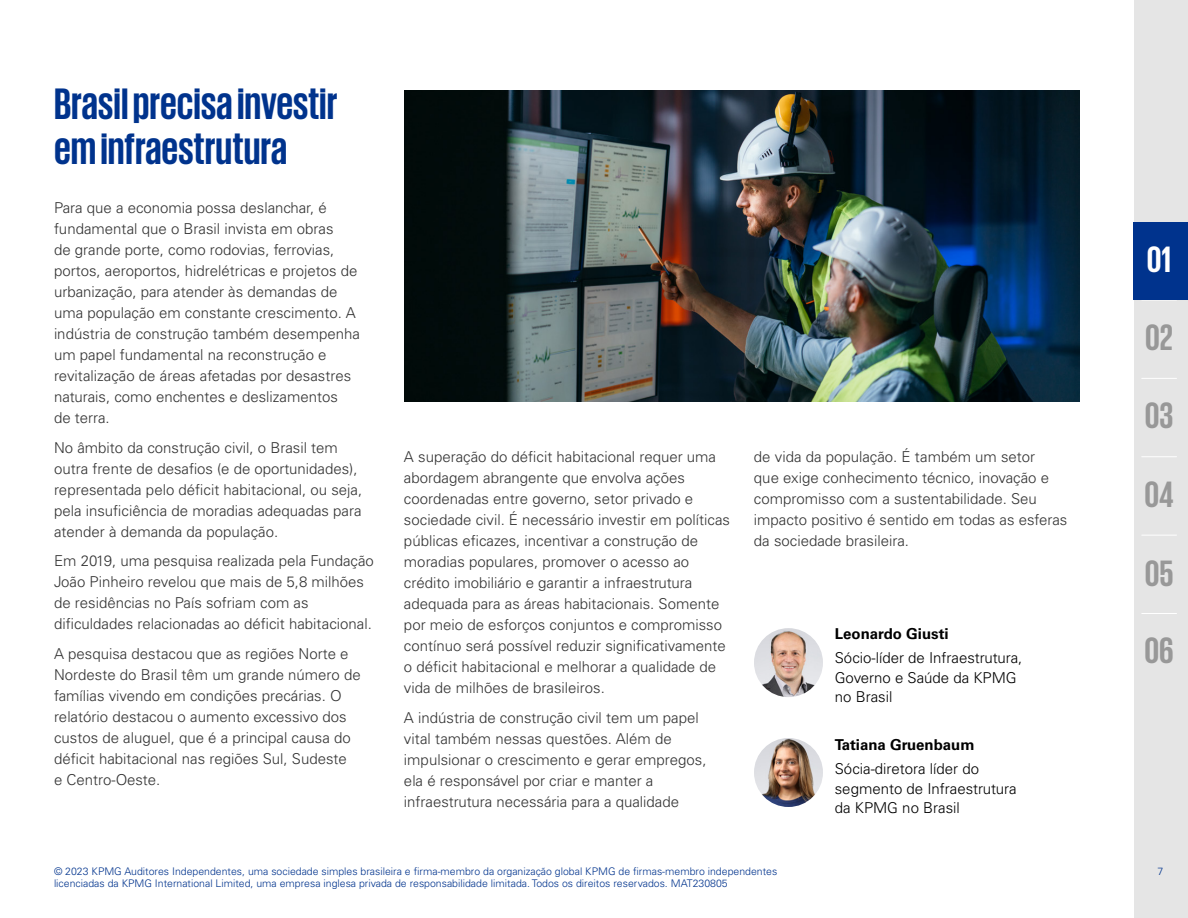
<style>
.page{position:relative;width:1188px;height:918px;background:#fff}
.page>*{position:absolute;margin:0;border:0;box-sizing:border-box;transform-origin:0 0}
.t1{font:700 45px/45px "KPMG";color:#00338d}
.t2{font:700 37.5px "KPMG";color:#989898}
.t3{font:700 37.5px "KPMG";color:#fff}
.t4{font:300 15px/21px "Univers LT Std";color:#333}
.t5{font:300 15px/19.5px "Univers LT Std";color:#000}
.t6{font:700 15px "Univers LT Std";color:#000}
.t7{font:300 10.5px/12px "Univers LT Std";color:#00338d}
</style>
<div class="page">
<img style="left:404px;top:90px;width:676px;height:312px">
<div style="left:1134px;top:0;width:54px;height:918px;background:#e5e5e5"></div>
<hr style="left:1142px;top:300px;width:35px;height:1px;background:#fff">
<hr style="left:1142px;top:456px;width:35px;height:1px;background:#fff">
<hr style="left:1142px;top:613px;width:35px;height:1px;background:#fff">
<hr style="left:1142px;top:378px;width:35px;height:1px;background:#fff">
<hr style="left:1142px;top:535px;width:35px;height:1px;background:#fff">
<div style="left:1134px;top:222px;width:54px;height:78px;background:#00338d"></div>
<img style="left:754px;top:628px;width:69px;height:69px;border-radius:34px">
<img style="left:754px;top:738px;width:69px;height:69px;border-radius:34px">
<h1 class="t1" style="left:54px;top:80px;width:285px">Brasil precisa investir em infraestrutura</h1>
<p class="t4" style="left:54px;top:197px;width:307px">Para que a economia possa deslanchar, é fundamental que o Brasil invista em obras<br>de grande porte, como rodovias, ferrovias, portos, aeroportos, hidrelétricas e projetos de urbanização, para atender às demandas de uma população em constante crescimento. A indústria de construção também desempenha um papel fundamental na reconstrução e revitalização de áreas afetadas por desastres naturais, como enchentes e deslizamentos<br>de terra.</p>
<p class="t4" style="left:54px;top:437px;width:310px">No âmbito da construção civil, o Brasil tem outra frente de desafios (e de oportunidades), representada pelo déficit habitacional, ou seja, pela insuficiência de moradias adequadas para atender à demanda da população.</p>
<p class="t4" style="left:54px;top:550px;width:321px">Em 2019, uma pesquisa realizada pela Fundação João Pinheiro revelou que mais de 5,8 milhões de residências no País sofriam com as dificuldades relacionadas ao déficit habitacional.</p>
<p class="t4" style="left:54px;top:643px;width:308px">A pesquisa destacou que as regiões Norte e Nordeste do Brasil têm um grande número de famílias vivendo em condições precárias. O relatório destacou o aumento excessivo dos custos de aluguel, que é a principal causa do déficit habitacional nas regiões Sul, Sudeste<br>e Centro-Oeste.</p>
<p class="t4" style="left:404px;top:447px;width:328px">A superação do déficit habitacional requer uma abordagem abrangente que envolva ações coordenadas entre governo, setor privado e sociedade civil. É necessário investir em políticas públicas eficazes, incentivar a construção de moradias populares, promover o acesso ao crédito imobiliário e garantir a infraestrutura adequada para as áreas habitacionais. Somente por meio de esforços conjuntos e compromisso contínuo será possível reduzir significativamente o déficit habitacional e melhorar a qualidade de vida de milhões de brasileiros.</p>
<p class="t4" style="left:404px;top:707px;width:304px">A indústria de construção civil tem um papel vital também nessas questões. Além de impulsionar o crescimento e gerar empregos, ela é responsável por criar e manter a infraestrutura necessária para a qualidade</p>
<p class="t4" style="left:754px;top:447px;width:315px">de vida da população. É também um setor<br>que exige conhecimento técnico, inovação e compromisso com a sustentabilidade. Seu impacto positivo é sentido em todas as esferas da sociedade brasileira.</p>
<p class="t6" style="left:835px;top:625px;width:115px">Leonardo Giusti</p>
<p class="t5" style="left:835px;top:648px;width:189px">Sócio-líder de Infraestrutura,<br>Governo e Saúde da KPMG no Brasil</p>
<p class="t6" style="left:835px;top:736px;width:141px">Tatiana Gruenbaum</p>
<p class="t5" style="left:835px;top:759px;width:183px">Sócia-diretora líder do segmento de Infraestrutura da KPMG no Brasil</p>
<p class="t7" style="left:54px;top:865px;width:725px">© 2023 KPMG Auditores Independentes, uma sociedade simples brasileira e firma-membro da organização global KPMG de firmas-membro independentes licenciadas da KPMG International Limited, uma empresa inglesa privada de responsabilidade limitada. Todos os direitos reservados. MAT230805</p>
<h2 class="t3" style="left:1147px;top:240px;width:26px">01</h2>
<h2 class="t2" style="left:1145px;top:319px;width:29px">02</h2>
<h2 class="t2" style="left:1145px;top:396px;width:30px">03</h2>
<h2 class="t2" style="left:1144px;top:475px;width:31px">04</h2>
<h2 class="t2" style="left:1145px;top:555px;width:30px">05</h2>
<h2 class="t2" style="left:1145px;top:632px;width:31px">06</h2>
<p class="t7" style="left:1158px;top:865px;width:7px">7</p>
</div>
